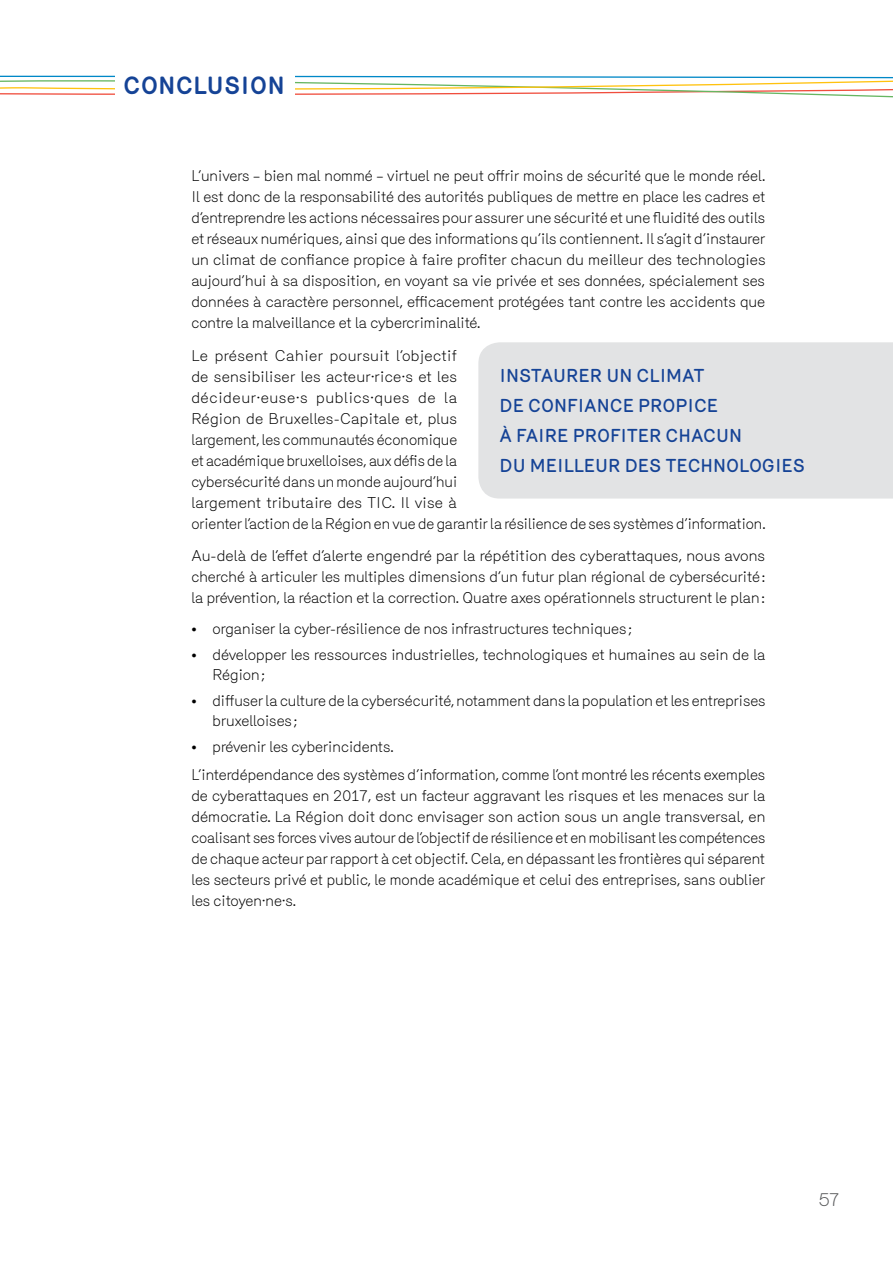
<style>
.page{position:relative;width:893px;height:1263px;background:#fff}
.page>*{position:absolute;margin:0;border:0;box-sizing:border-box;transform-origin:0 0}
.t1{font:700 24px "Mercury";color:#154396}
.t2{font:500 18px/30px "Merkury";color:#154396}
.t3{font:300 18px "Merkury";color:#58595b}
.t4{font:300 15px/21px "Merkury";color:#000}
</style>
<div class="page">
<svg style="left:0;top:75px;width:893px;height:23px"></svg>
<div style="left:115px;top:64px;width:179px;height:42px;background:#fff"></div>
<div style="left:478px;top:342px;width:415px;height:156px;background:#e2e3e4"></div>
<h1 class="t1" style="left:123px;top:71px;width:163px">CONCLUSION</h1>
<p class="t4" style="left:191px;top:164px;width:576px;text-align:justify">L’univers – bien mal nommé – virtuel ne peut offrir moins de sécurité que le monde réel.<br>Il est donc de la responsabilité des autorités publiques de mettre en place les cadres et d’entreprendre les actions nécessaires pour assurer une sécurité et une fluidité des outils et réseaux numériques, ainsi que des informations qu’ils contiennent. Il s’agit d’instaurer un climat de confiance propice à faire profiter chacun du meilleur des technologies aujourd’hui à sa disposition, en voyant sa vie privée et ses données, spécialement ses données à caractère personnel, efficacement protégées tant contre les accidents que contre la malveillance et la cybercriminalité.</p>
<p class="t4" style="left:191px;top:344px;width:576px">Le présent Cahier poursuit l’objectif<br>de sensibiliser les acteur·rice·s et les<br>décideur·euse·s publics·ques de la<br>Région de Bruxelles-Capitale et, plus<br>largement, les communautés économique<br>et académique bruxelloises, aux défis de la<br>cybersécurité dans un monde aujourd’hui<br>largement tributaire des TIC. Il vise à<br>orienter l’action de la Région en vue de garantir la résilience de ses systèmes d’information.</p>
<p class="t4" style="left:191px;top:544px;width:576px;text-align:justify">Au-delà de l’effet d’alerte engendré par la répétition des cyberattaques, nous avons cherché à articuler les multiples dimensions d’un futur plan régional de cybersécurité: la prévention, la réaction et la correction. Quatre axes opérationnels structurent le plan:</p>
<p class="t4" style="left:191px;top:617px;width:442px">• organiser la cyber-résilience de nos infrastructures techniques ;</p>
<p class="t4" style="left:213px;top:643px;width:554px;line-height:20.2px;text-indent:-21px">• développer les ressources industrielles, technologiques et humaines au sein de la<br>Région;</p>
<p class="t4" style="left:213px;top:689px;width:554px;line-height:20.2px;text-indent:-21px">• diffuser la culture de la cybersécurité, notamment dans la population et les entreprises bruxelloises ;</p>
<p class="t4" style="left:191px;top:731px;width:575px;line-height:28px">• prévenir les cyberincidents.<br>L’interdépendance des systèmes d’information, comme l’ont montré les récents exemples</p>
<p class="t4" style="left:191px;top:784px;width:576px;text-align:justify">de cyberattaques en 2017, est un facteur aggravant les risques et les menaces sur la démocratie. La Région doit donc envisager son action sous un angle transversal, en coalisant ses forces vives autour de l’objectif de résilience et en mobilisant les compétences de chaque acteur par rapport à cet objectif. Cela, en dépassant les frontières qui séparent les secteurs privé et public, le monde académique et celui des entreprises, sans oublier les citoyen·ne·s.</p>
<p class="t2" style="left:500px;top:359px;width:307px">INSTAURER UN CLIMAT<br>DE CONFIANCE PROPICE<br>À FAIRE PROFITER CHACUN<br>DU MEILLEUR DES TECHNOLOGIES</p>
<p class="t3" style="left:819px;top:1186px;width:22px">57</p>
</div>
